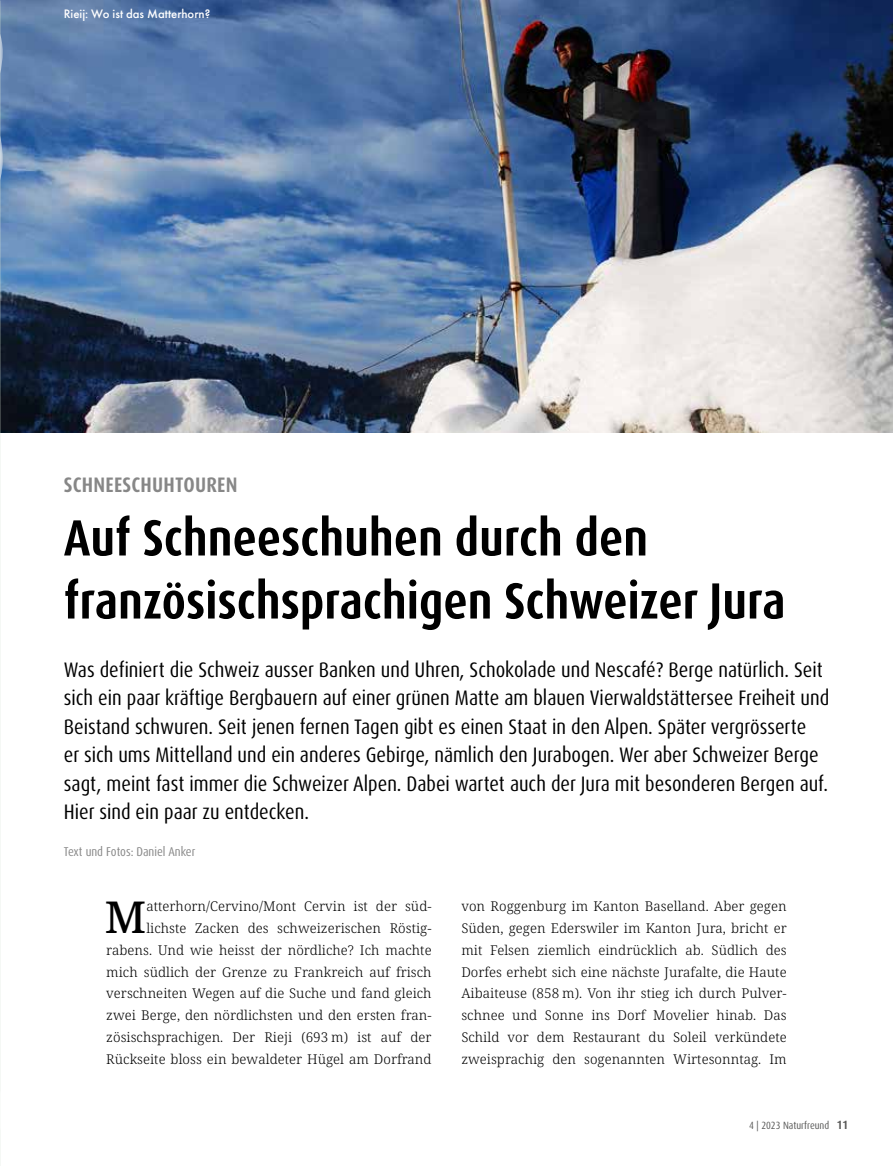
<style>
.page{position:relative;width:893px;height:1166px;background:#fff}
.page>*{position:absolute;margin:0;border:0;box-sizing:border-box;transform-origin:0 0}
.t1{font:700 condensed 51px/63px "Dax OT";color:#000}
.t2{font:500 43.95px "Noto Serif";color:#000}
.t3{font:condensed 21px/28.5px "Dax OT";color:#000}
.t4{font:700 condensed 21px "Dax OT";letter-spacing:.01em;color:#878787}
.t5{font:300 13.5px/21.8px "Noto Serif";letter-spacing:.005em;color:#000;text-align:right}
.t6{font:500 12.75px "Futura PT";color:#fff}
.t7{font:condensed 12.75px "Dax OT";color:#878787}
.t8{font:condensed 10.5px "Dax OT";color:#575756}
.s1{font-weight:700;font-size:12px}
</style>
<div class="page">
<img style="left:0;top:0;width:893px;height:432px">
<p class="t6" style="left:64px;top:6px;width:148px">Rieij: Wo ist das Matterhorn?</p>
<h3 class="t4" style="left:64px;top:471px;width:175px">SCHNEESCHUHTOUREN</h3>
<h1 class="t1" style="left:64px;top:506px;width:723px">Auf Schneeschuhen durch den französischsprachigen Schweizer Jura</h1>
<p class="t3" style="left:64px;top:655px;width:767px">Was definiert die Schweiz ausser Banken und Uhren, Schokolade und Nescafé? Berge natürlich. Seit sich ein paar kräftige Bergbauern auf einer grünen Matte am blauen Vierwaldstättersee Freiheit und Beistand schwuren. Seit jenen fernen Tagen gibt es einen Staat in den Alpen. Später vergrösserte<br>er sich ums Mittelland und ein anderes Gebirge, nämlich den Jurabogen. Wer aber Schweizer Berge sagt, meint fast immer die Schweizer Alpen. Dabei wartet auch der Jura mit besonderen Bergen auf.<br>Hier sind ein paar zu entdecken.</p>
<p class="t7" style="left:64px;top:842px;width:133px">Text und Fotos: Daniel Anker</p>
<p class="t5" style="left:106px;top:895px;width:327px">atterhorn/Cervino/Mont Cervin ist der süd&shy;lichste Zacken des schweizerischen Röstig&shy;rabens. Und wie heisst der nördliche? Ich machte mich südlich der Grenze zu Frankreich auf frisch verschneiten Wegen auf die Suche und fand gleich zwei Berge, den nördlichsten und den ersten fran&shy;zösischsprachigen. Der Rieji (693 m) ist auf der Rückseite bloss ein bewaldeter Hügel am Dorfrand</p>
<p class="t5" style="left:461px;top:895px;width:327px;text-align:justify">von Roggenburg im Kanton Baselland. Aber gegen Süden, gegen Ederswiler im Kanton Jura, bricht er mit Felsen ziemlich eindrücklich ab. Südlich des Dorfes erhebt sich eine nächste Jurafalte, die Haute Aibaiteuse (858 m). Von ihr stieg ich durch Pulver&shy;schnee und Sonne ins Dorf Movelier hinab. Das Schild vor dem Restaurant du Soleil verkündete zweisprachig den sogenannten Wirtesonntag. Im</p>
<h2 class="t2" style="left:105px;top:886px;width:43px">M</h2>
<p class="t8" style="left:749px;top:1118px;width:100px">4 | 2023 Naturfreund <span class="s1">11</span></p>
</div>
